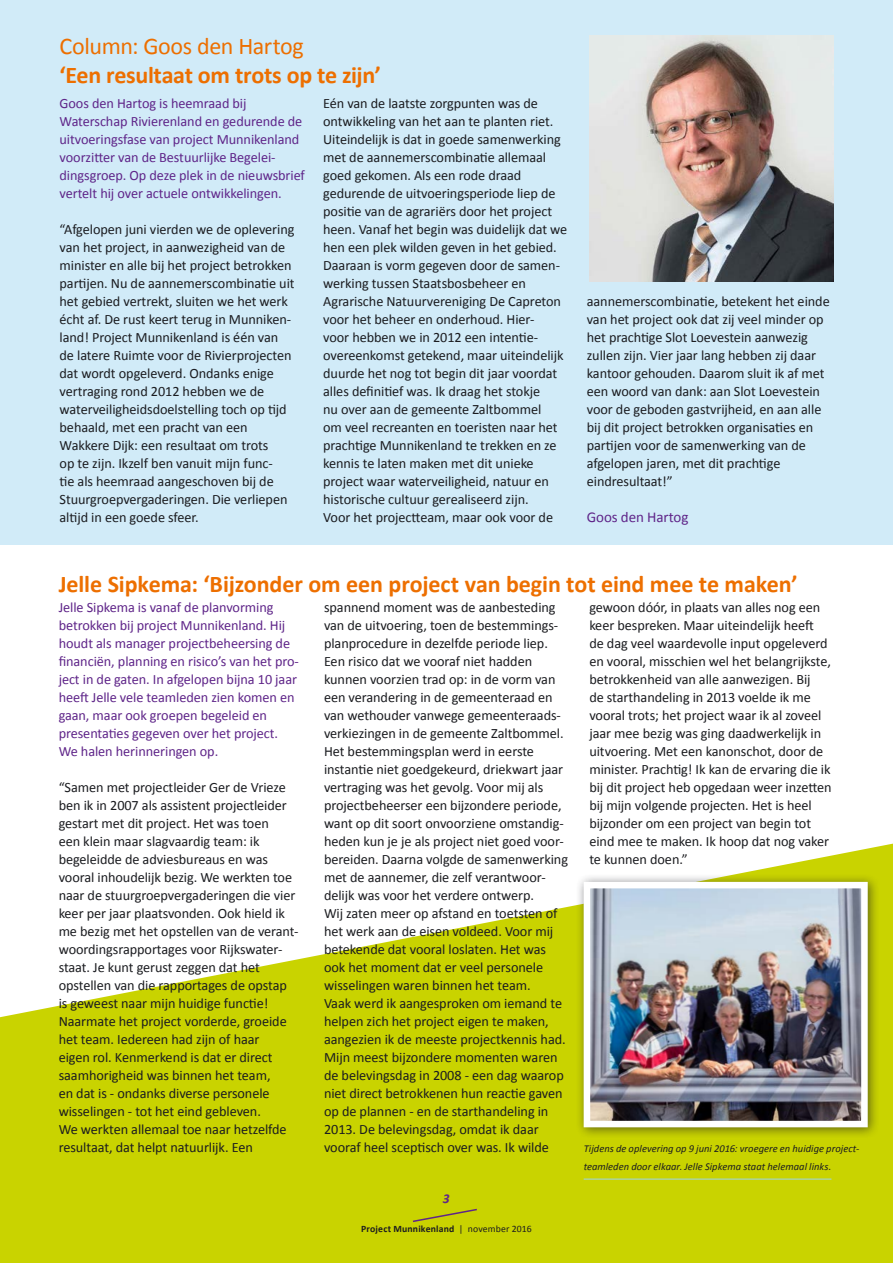
<style>
.page{position:relative;width:893px;height:1263px;background:#fff}
.page>*{position:absolute;margin:0;border:0;box-sizing:border-box;transform-origin:0 0}
.t1{font:700 24px "Calibri";letter-spacing:-.005em;color:#ed6f00}
.t2{font:24px "Calibri";letter-spacing:-.02em;color:#ed6f00}
.t3{font:15px "Calibri";letter-spacing:-.005em;color:#5f2589}
.t4{font:14.25px/18px "Calibri";letter-spacing:-.005em;color:#1b1c20}
.t5{font:14.25px/18px "Calibri";letter-spacing:-.005em;color:#5f2589}
.t6{font:italic 700 13.5px "Calibri";color:#5f2589}
.t7{font:italic 10.5px/17.9px "Calibri";letter-spacing:.005em;color:#1b1c20}
.t8{font:700 9.75px "Calibri";letter-spacing:.02em;color:#1b1c20}
.s1{font-weight:400}
</style>
<div class="page">
<div style="left:1px;top:0;width:892px;height:544px;background:#d1ebf8"></div>
<svg style="left:0;top:844px;width:893px;height:419px;fill:#c9d300"></svg>
<hr style="left:584px;top:1179px;width:247px;height:1px;background:#9bd3ef">
<img style="left:590px;top:36px;width:243px;height:245px">
<div style="left:575px;top:873px;width:304px;height:266px;background:#1b1c20;opacity:.6"></div>
<img style="left:592px;top:890px;width:268px;height:229px">
<div style="left:584px;top:882px;width:284px;height:245px;border:7px solid #fff"></div>
<svg style="left:411px;top:1208px;width:68px;height:15px"></svg>
<h1 class="t2" style="left:60px;top:31px;width:246px">Column: Goos den Hartog</h1>
<h1 class="t1" style="left:60px;top:60px;width:323px">‘Een resultaat om trots op te zijn’</h1>
<p class="t5" style="left:60px;top:94px;width:247px">Goos den Hartog is heemraad bij Waterschap Rivierenland en gedurende de uitvoeringsfase van project Munnikenland voorzitter van de Bestuurlijke Begelei&shy;dingsgroep. Op deze plek in de nieuwsbrief vertelt hij over actuele ontwikkelingen.</p>
<p class="t4" style="left:60px;top:220px;width:237px">“Afgelopen juni vierden we de oplevering van het project, in aanwezigheid van de minister en alle bij het project betrokken partijen. Nu de aannemerscombinatie uit het gebied vertrekt, sluiten we het werk écht af. De rust keert terug in Munniken&shy;land! Project Munnikenland is één van de latere Ruimte voor de Rivierprojecten dat wordt opgeleverd. Ondanks enige vertraging rond 2012 hebben we de waterveiligheidsdoelstelling toch op tijd behaald, met een pracht van een Wakkere Dijk: een resultaat om trots<br>op te zijn. Ikzelf ben vanuit mijn func-<br>tie als heemraad aangeschoven bij de Stuurgroepvergaderingen. Die verliepen altijd in een goede sfeer.</p>
<p class="t4" style="left:323px;top:94px;width:246px">Eén van de laatste zorgpunten was de ontwikkeling van het aan te planten riet.<br>Uiteindelijk is dat in goede samenwerking met de aannemerscombinatie allemaal goed gekomen. Als een rode draad gedurende de uitvoeringsperiode liep de positie van de agrariërs door het project heen. Vanaf het begin was duidelijk dat we hen een plek wilden geven in het gebied.<br>Daaraan is vorm gegeven door de samen&shy;werking tussen Staatsbosbeheer en Agrarische Natuurvereniging De Capreton voor het beheer en onderhoud. Hier-<br>voor hebben we in 2012 een intentie&shy;overeenkomst getekend, maar uiteindelijk duurde het nog tot begin dit jaar voordat alles definitief was. Ik draag het stokje<br>nu over aan de gemeente Zaltbommel<br>om veel recreanten en toeristen naar het prachtige Munnikenland te trekken en ze kennis te laten maken met dit unieke project waar waterveiligheid, natuur en historische cultuur gerealiseerd zijn.<br>Voor het projectteam, maar ook voor de</p>
<p class="t4" style="left:587px;top:292px;width:244px">aannemerscombinatie, betekent het einde van het project ook dat zij veel minder op het prachtige Slot Loevestein aanwezig zullen zijn. Vier jaar lang hebben zij daar kantoor gehouden. Daarom sluit ik af met een woord van dank: aan Slot Loevestein voor de geboden gastvrijheid, en aan alle bij dit project betrokken organisaties en partijen voor de samenwerking van de afgelopen jaren, met dit prachtige eindresultaat!”</p>
<p class="t3" style="left:587px;top:508px;width:103px">Goos den Hartog</p>
<h1 class="t1" style="left:59px;top:568px;width:741px">Jelle Sipkema: ‘Bijzonder om een project van begin tot eind mee te maken’</h1>
<p class="t5" style="left:59px;top:598px;width:242px">Jelle Sipkema is vanaf de planvorming betrokken bij project Munnikenland. Hij houdt als manager projectbeheersing de financiën, planning en risico’s van het pro&shy;ject in de gaten. In afgelopen bijna 10 jaar heeft Jelle vele teamleden zien komen en gaan, maar ook groepen begeleid en presentaties gegeven over het project.<br>We halen herinneringen op.</p>
<p class="t4" style="left:59px;top:778px;width:241px">“Samen met projectleider Ger de Vrieze ben ik in 2007 als assistent projectleider gestart met dit project. Het was toen<br>een klein maar slagvaardig team: ik begeleidde de adviesbureaus en was vooral inhoudelijk bezig. We werkten toe naar de stuurgroepvergaderingen die vier keer per jaar plaatsvonden. Ook hield ik me bezig met het opstellen van de verant&shy;woordingsrapportages voor Rijkswater&shy;staat. Je kunt gerust zeggen dat het opstellen van die rapportages de opstap is geweest naar mijn huidige functie!<br>Naarmate het project vorderde, groeide het team. Iedereen had zijn of haar<br>eigen rol. Kenmerkend is dat er direct saamhorigheid was binnen het team,<br>en dat is - ondanks diverse personele wisselingen - tot het eind gebleven.<br>We werkten allemaal toe naar hetzelfde resultaat, dat helpt natuurlijk. Een</p>
<p class="t4" style="left:324px;top:598px;width:246px">spannend moment was de aanbesteding van de uitvoering, toen de bestemmings&shy;planprocedure in dezelfde periode liep.<br>Een risico dat we vooraf niet hadden kunnen voorzien trad op: in de vorm van een verandering in de gemeenteraad en van wethouder vanwege gemeenteraads&shy;verkiezingen in de gemeente Zaltbommel.<br>Het bestemmingsplan werd in eerste instantie niet goedgekeurd, driekwart jaar vertraging was het gevolg. Voor mij als projectbeheerser een bijzondere periode, want op dit soort onvoorziene omstandig&shy;heden kun je je als project niet goed voor&shy;bereiden. Daarna volgde de samenwerking met de aannemer, die zelf verantwoor&shy;delijk was voor het verdere ontwerp.<br>Wij zaten meer op afstand en toetsten of het werk aan de eisen voldeed. Voor mij betekende dat vooral loslaten. Het was ook het moment dat er veel personele wisselingen waren binnen het team.<br>Vaak werd ik aangesproken om iemand te helpen zich het project eigen te maken, aangezien ik de meeste projectkennis had.<br>Mijn meest bijzondere momenten waren de belevingsdag in 2008 - een dag waarop niet direct betrokkenen hun reactie gaven op de plannen - en de starthandeling in 2013. De belevingsdag, omdat ik daar vooraf heel sceptisch over was. Ik wilde</p>
<p class="t4" style="left:589px;top:598px;width:244px">gewoon dóór, in plaats van alles nog een keer bespreken. Maar uiteindelijk heeft de dag veel waardevolle input opgeleverd en vooral, misschien wel het belangrijkste, betrokkenheid van alle aanwezigen. Bij<br>de starthandeling in 2013 voelde ik me vooral trots; het project waar ik al zoveel jaar mee bezig was ging daadwerkelijk in uitvoering. Met een kanonschot, door de minister. Prachtig! Ik kan de ervaring die ik bij dit project heb opgedaan weer inzetten bij mijn volgende projecten. Het is heel bijzonder om een project van begin tot eind mee te maken. Ik hoop dat nog vaker te kunnen doen.”</p>
<p class="t7" style="left:584px;top:1139px;width:277px">Tijdens de oplevering op 9 juni 2016: vroegere en huidige project&shy;teamleden door elkaar. Jelle Sipkema staat helemaal links.</p>
<p class="t6" style="left:443px;top:1190px;width:8px">3</p>
<p class="t8" style="left:361px;top:1223px;width:172px">Project Munnikenland <span class="s1">| november 2016</span></p>
</div>
